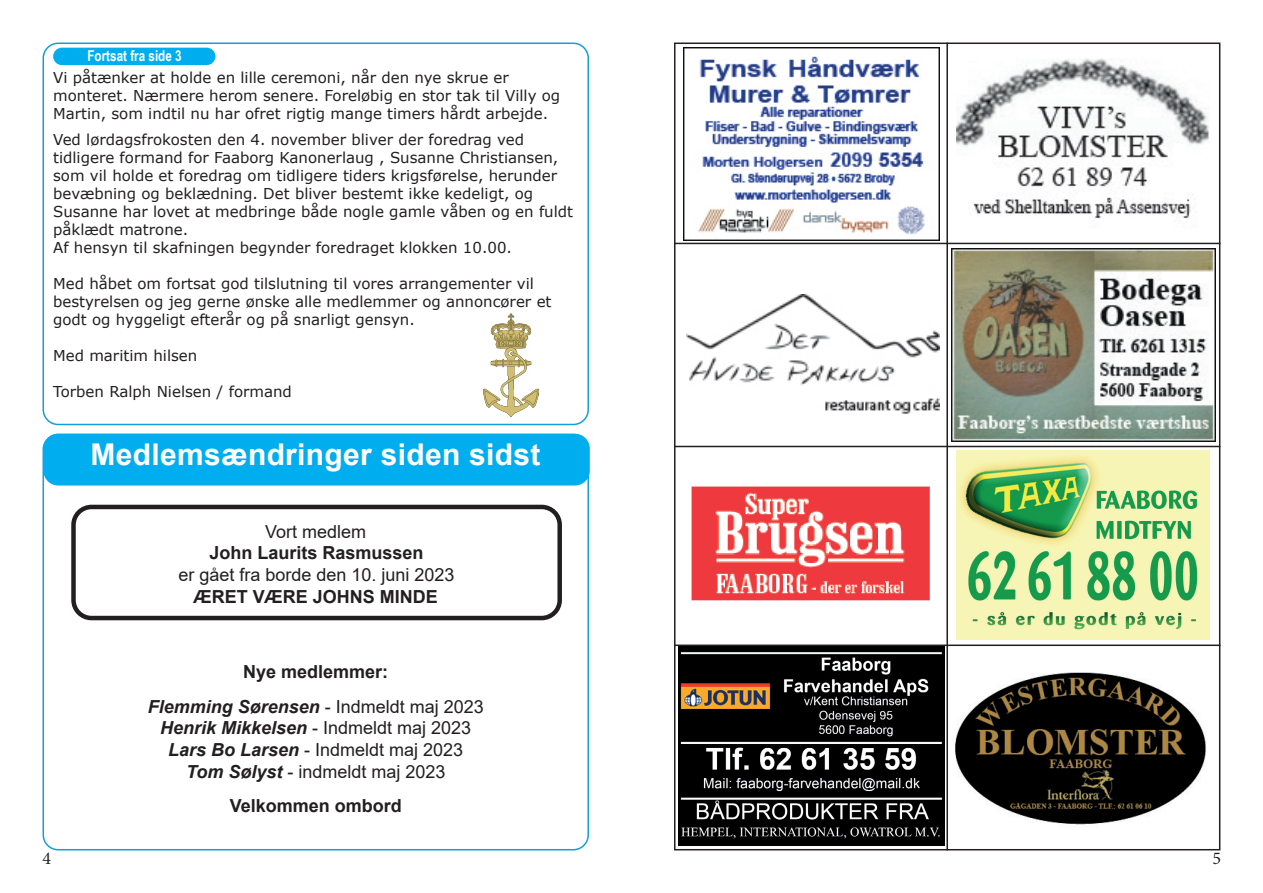
<style>
.page{position:relative;width:1263px;height:893px;background:#fff}
.page>*{position:absolute;margin:0;border:0;box-sizing:border-box;transform-origin:0 0}
.t1{font:700 30px "Arial";letter-spacing:.01em;color:#fff}
.t2{font:18px/21.6px "Arial";color:#231f20;text-align:center}
.t3{font:700 18px "Arial";color:#231f20}
.t4{font:italic 700 18px/34.3px "Arial";color:#231f20;text-align:center}
.t5{font:18px "Minion Pro";color:#231f20}
.t6{font:15px/18px "Verdana";color:#231f20}
.t7{font:700 15px "Arial Narrow";color:#fff;scale:.95 1}
.s1{font-style:normal}
.s2{font-weight:400;font-style:normal}
.s3{font-weight:700;font-style:italic}
</style>
<div class="page">
<svg style="left:674px;top:42px;width:547px;height:809px"></svg>
<hr style="left:946px;top:43px;width:2px;height:807px;background:#231f20">
<hr style="left:674px;top:446px;width:546px;height:1px;background:#231f20">
<hr style="left:674px;top:243px;width:546px;height:1px;background:#231f20">
<hr style="left:674px;top:644px;width:546px;height:2px;background:#231f20">
<img style="left:957px;top:59px;width:253px;height:170px">
<img style="left:687px;top:294px;width:253px;height:123px">
<img style="left:957px;top:450px;width:253px;height:190px">
<img style="left:951px;top:249px;width:264px;height:192px">
<img style="left:683px;top:48px;width:257px;height:192px">
<img style="left:679px;top:647px;width:265px;height:199px">
<img style="left:682px;top:477px;width:258px;height:136px">
<img style="left:951px;top:668px;width:260px;height:162px">
<div style="left:43px;top:434px;width:547px;height:51px;background:#00aeef;border-radius:15px"></div>
<div style="left:71px;top:505px;width:491px;height:115px;border:4px solid #231f20;border-radius:18px"></div>
<div style="left:53px;top:48px;width:162px;height:17px;background:#00aeef;border-radius:9px"></div>
<img style="left:484px;top:313px;width:55px;height:104px">
<div style="left:43px;top:43px;width:546px;height:382px;border:2px solid #159dd9;border-radius:15px"></div>
<p class="t7" style="left:87px;top:44px;width:101px">Fortsat fra side 3</p>
<p class="t6" style="left:53px;top:68px;width:509px">Vi påtænker at holde en lille ceremoni, når den nye skrue er monteret. Nærmere herom senere. Foreløbig en stor tak til Villy og<br>Martin, som indtil nu har ofret rigtig mange timers hårdt arbejde.</p>
<p class="t6" style="left:53px;top:131px;width:521px">Ved lørdagsfrokosten den 4. november bliver der foredrag ved tidligere formand for Faaborg Kanonerlaug , Susanne Christiansen, som vil holde et foredrag om tidligere tiders krigsførelse, herunder bevæbning og beklædning. Det bliver bestemt ikke kedeligt, og Susanne har lovet at medbringe både nogle gamle våben og en fuldt påklædt matrone.<br>Af hensyn til skafningen begynder foredraget klokken 10.00.</p>
<p class="t6" style="left:53px;top:275px;width:500px">Med håbet om fortsat god tilslutning til vores arrangementer vil bestyrelsen og jeg gerne ønske alle medlemmer og annoncører et godt og hyggeligt efterår og på snarligt gensyn.</p>
<p class="t6" style="left:53px;top:347px;width:146px">Med maritim hilsen</p>
<p class="t6" style="left:53px;top:383px;width:240px">Torben Ralph Nielsen / formand</p>
<h1 class="t1" style="left:91px;top:434px;width:451px">Medlemsændringer siden sidst</h1>
<p class="t2" style="left:265px;top:520px;width:103px">Vort medlem</p>
<p class="t3" style="left:209px;top:540px;width:216px">John Laurits Rasmussen</p>
<p class="t2" style="left:178px;top:564px;width:278px">er gået fra borde den 10. juni 2023</p>
<p class="t3" style="left:194px;top:583px;width:246px">ÆRET VÆRE JOHNS MINDE</p>
<p class="t4" style="left:148px;top:655px;width:338px"><span class="s1">Nye medlemmer:<br></span>Flemming Sørensen <span class="s2">- Indmeldt maj 2023</span></p>
<p class="t2" style="left:160px;top:717px;width:313px"><span class="s3">Henrik Mikkelsen</span> - Indmeldt maj 2023<br><span class="s3">Lars Bo Larsen</span> - Indmeldt maj 2023<br><span class="s3">Tom Sølyst</span> - indmeldt maj 2023</p>
<p class="t3" style="left:230px;top:793px;width:174px">Velkommen ombord</p>
<p class="t5" style="left:43px;top:846px;width:10px">4</p>
<p class="t5" style="left:1212px;top:846px;width:10px">5</p>
</div>
